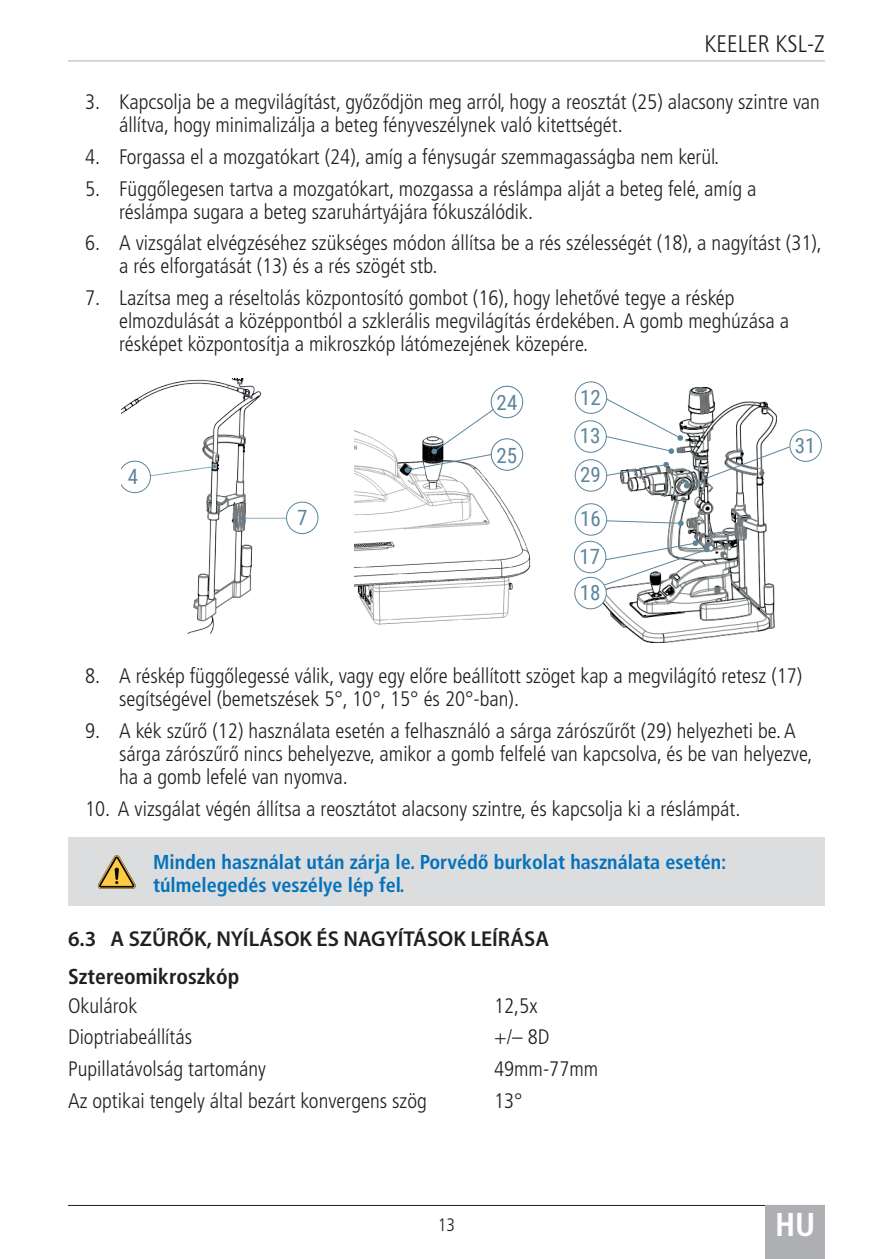
<style>
.page{position:relative;width:893px;height:1259px;background:#fff}
.page>*{position:absolute;margin:0;border:0;box-sizing:border-box;transform-origin:0 0}
.t1{font:700 condensed 33px "Frutiger LT Pro";color:#fff}
.t2{font:300 condensed 24px "Frutiger LT Pro";color:#231f20}
.t3{font:600 21.6px "Myriad Pro";color:#231f20}
.Heading_4{font:700 condensed 21.6px "Frutiger LT Pro";color:#231f20}
.Body_text{font:300 condensed 21px/23.1px "Frutiger LT Pro";color:#231f20}
.t4{font:21px/36.9px "Roboto Condensed";color:#5b859c}
.Caution{font:700 condensed 20.1px/23.1px "Frutiger LT Pro";color:#0372bb}
.t5{font:300 condensed 18px "Frutiger LT Pro";color:#231f20}
</style>
<div class="page">
<hr style="left:68px;top:1205px;width:757px;height:1px;background:#231f20">
<div style="left:765px;top:1205px;width:60px;height:54px;background:#aeafb3"></div>
<hr style="left:68px;top:60px;width:757px;height:1px;background:#aeafb3">
<div style="left:68px;top:836px;width:757px;height:69px;background:#dcdddf"></div>
<img style="left:601px;top:388px;width:174px;height:255px">
<div style="left:575px;top:382px;width:32px;height:31px;background:#fff;border-radius:50%"></div>
<div style="left:575px;top:381px;width:32px;height:33px;border:1px solid #5b859c;border-radius:50%"></div>
<div style="left:789px;top:429px;width:33px;height:33px;border:1px solid #5b859c;border-radius:50%"></div>
<div style="left:575px;top:421px;width:31px;height:31px;background:#fff;border-radius:50%"></div>
<div style="left:574px;top:420px;width:33px;height:33px;border:1px solid #5b859c;border-radius:50%"></div>
<div style="left:575px;top:460px;width:32px;height:31px;background:#fff;border-radius:50%"></div>
<div style="left:575px;top:459px;width:32px;height:32px;border:1px solid #5b859c;border-radius:50%"></div>
<div style="left:575px;top:504px;width:32px;height:31px;background:#fff;border-radius:50%"></div>
<div style="left:575px;top:503px;width:32px;height:32px;border:1px solid #5b859c;border-radius:50%"></div>
<div style="left:574px;top:541px;width:32px;height:32px;background:#fff;border-radius:50%"></div>
<div style="left:574px;top:541px;width:32px;height:32px;border:1px solid #5b859c;border-radius:50%"></div>
<div style="left:575px;top:577px;width:31px;height:32px;background:#fff;border-radius:50%"></div>
<div style="left:574px;top:577px;width:33px;height:32px;border:1px solid #5b859c;border-radius:50%"></div>
<svg style="left:606px;top:520px;width:78px;height:6px"></svg>
<svg style="left:603px;top:540px;width:107px;height:46px"></svg>
<svg style="left:605px;top:398px;width:185px;height:89px"></svg>
<svg style="left:683px;top:482px;width:7px;height:7px"></svg>
<img style="left:121px;top:379px;width:197px;height:254px">
<svg style="left:121px;top:461px;width:30px;height:32px"></svg>
<div style="left:286px;top:502px;width:32px;height:31px;background:#fff;border-radius:50%"></div>
<div style="left:286px;top:502px;width:32px;height:32px;border:1px solid #5b859c;border-radius:50%"></div>
<img style="left:355px;top:430px;width:176px;height:195px">
<svg style="left:404px;top:385px;width:120px;height:88px"></svg>
<svg style="left:98px;top:855px;width:38px;height:34px"></svg>
<p class="t2" style="left:705px;top:30px;width:122px">KEELER KSL-Z</p>
<p class="Body_text" style="left:119px;top:91px;width:702px;text-indent:-34px">3. Kapcsolja be a megvilágítást, győződjön meg arról, hogy a reosztát (25) alacsony szintre van állítva, hogy minimalizálja a beteg fényveszélynek való kitettségét.</p>
<p class="Body_text" style="left:85px;top:145px;width:635px">4. Forgassa el a mozgatókart (24), amíg a fénysugár szemmagasságba nem kerül.</p>
<p class="Body_text" style="left:119px;top:177px;width:639px;text-indent:-34px">5. Függőlegesen tartva a mozgatókart, mozgassa a réslámpa alját a beteg felé, amíg a réslámpa sugara a beteg szaruhártyájára fókuszálódik.</p>
<p class="Body_text" style="left:119px;top:232px;width:704px;text-indent:-34px">6. A vizsgálat elvégzéséhez szükséges módon állítsa be a rés szélességét (18), a nagyítást (31), a rés elforgatását (13) és a rés szögét stb.</p>
<p class="Body_text" style="left:119px;top:286px;width:671px;text-indent:-34px">7. Lazítsa meg a réseltolás központosító gombot (16), hogy lehetővé tegye a réskép elmozdulását a középpontból a szklerális megvilágítás érdekében. A gomb meghúzása a résképet központosítja a mikroszkóp látómezejének közepére.</p>
<p class="t4" style="left:128px;top:458px;width:12px">4</p>
<p class="t4" style="left:297px;top:498px;width:12px">7</p>
<p class="t4" style="left:497px;top:383px;width:22px">24</p>
<p class="t4" style="left:496px;top:436px;width:22px">25</p>
<p class="t4" style="left:580px;top:378px;width:22px">12</p>
<p class="t4" style="left:580px;top:416px;width:23px;line-height:39px">13<br>29</p>
<p class="t4" style="left:579px;top:500px;width:23px;text-align:justify">16<br>17<br>18</p>
<p class="t4" style="left:795px;top:426px;width:22px">31</p>
<p class="Body_text" style="left:119px;top:665px;width:685px;text-indent:-34px">8. A réskép függőlegessé válik, vagy egy előre beállított szöget kap a megvilágító retesz (17) segítségével (bemetszések 5°, 10°, 15° és 20°-ban).</p>
<p class="Body_text" style="left:119px;top:719px;width:695px;text-indent:-34px">9. A kék szűrő (12) használata esetén a felhasználó a sárga zárószűrőt (29) helyezheti be. A sárga zárószűrő nincs behelyezve, amikor a gomb felfelé van kapcsolva, és be van helyezve, ha a gomb lefelé van nyomva.</p>
<p class="Body_text" style="left:85px;top:797px;width:657px">10. A vizsgálat végén állítsa a reosztátot alacsony szintre, és kapcsolja ki a réslámpát.</p>
<p class="Caution" style="left:153px;top:850px;width:575px">Minden használat után zárja le. Porvédő burkolat használata esetén: túlmelegedés veszélye lép fel.</p>
<p class="t3" style="left:68px;top:925px;width:483px">6.3 A SZŰRŐK, NYÍLÁSOK ÉS NAGYÍTÁSOK LEÍRÁSA</p>
<p class="Heading_4" style="left:68px;top:964px;width:173px">Sztereomikroszkóp</p>
<p class="Body_text" style="left:68px;top:994px;width:71px">Okulárok</p>
<p class="Body_text" style="left:494px;top:994px;width:45px">12,5x</p>
<p class="Body_text" style="left:68px;top:1025px;width:126px">Dioptriabeállítás</p>
<p class="Body_text" style="left:494px;top:1025px;width:57px">+/– 8D</p>
<p class="Body_text" style="left:68px;top:1057px;width:200px">Pupillatávolság tartomány</p>
<p class="Body_text" style="left:494px;top:1057px;width:106px">49mm-77mm</p>
<p class="Body_text" style="left:68px;top:1089px;width:360px">Az optikai tengely által bezárt konvergens szög</p>
<p class="Body_text" style="left:494px;top:1089px;width:30px">13°</p>
<p class="t5" style="left:438px;top:1214px;width:19px">13</p>
<h1 class="t1" style="left:775px;top:1204px;width:42px">HU</h1>
</div>
